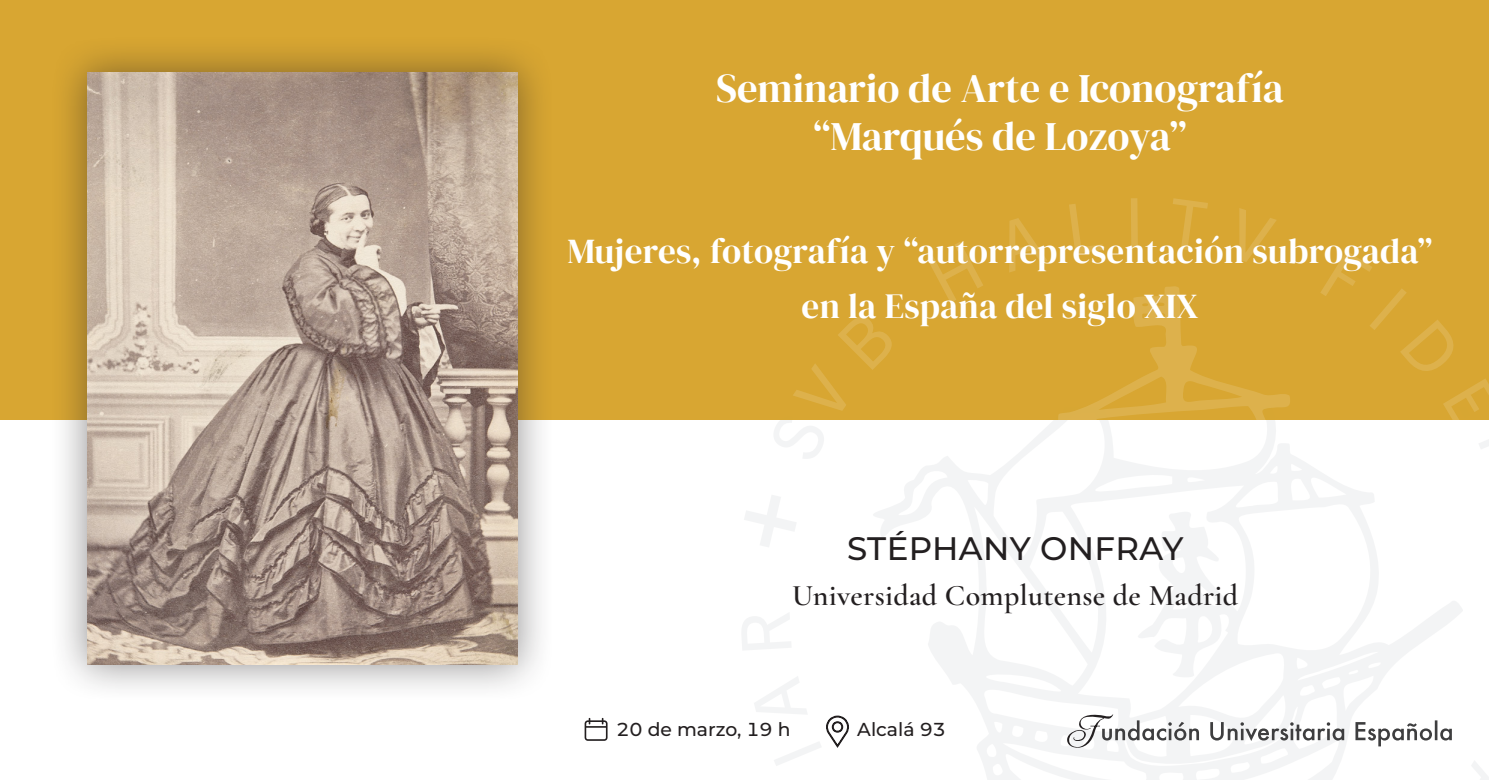
<style>
.page{position:relative;width:1489px;height:780px;background:#fff}
.page>*{position:absolute;margin:0;border:0;box-sizing:border-box;transform-origin:0 0}
.t1{font:40.5px "DM Serif Display";color:#fff}
.TITULO_PORTADA{font:35px "DM Serif Display";letter-spacing:.01em;color:#fff}
.TITULO_PORTADA-2{font:500 32.5px "Montserrat";letter-spacing:.01em;color:#231f20}
.TITULO_PORTADA-3{font:600 30px "Cormorant Garamond";letter-spacing:.01em;color:#231f20}
.TITULO_PORTADA-4{font:500 18.75px "Montserrat";color:#231f20}
</style>
<div class="page">
<svg style="left:873px;top:460px;width:589px;height:152px"></svg>
<svg style="left:744px;top:495px;width:52px;height:52px"></svg>
<svg style="left:771px;top:419px;width:717px;height:41px"></svg>
<svg style="left:742px;top:612px;width:746px;height:168px"></svg>
<div style="left:0;top:0;width:1488px;height:419px;background:#d8a632"></div>
<svg style="left:793px;top:198px;width:695px;height:221px"></svg>
<div style="left:48px;top:34px;width:508px;height:669px;background:#231f20;opacity:.5"></div>
<img style="left:87px;top:72px;width:430px;height:593px">
<svg style="left:1065px;top:713px;width:386px;height:36px"></svg>
<svg style="left:584px;top:717px;width:23px;height:23px"></svg>
<svg style="left:825px;top:715px;width:24px;height:34px"></svg>
<p class="t1" style="left:716px;top:65px;width:569px">Seminario de Arte e Iconografía</p>
<p class="t1" style="left:813px;top:113px;width:375px">“Marqués de Lozoya”</p>
<p class="TITULO_PORTADA" style="left:567px;top:231px;width:866px">Mujeres, fotografía y “autorrepresentación subrogada”</p>
<p class="TITULO_PORTADA" style="left:801px;top:286px;width:398px">en la España del siglo XIX</p>
<p class="TITULO_PORTADA-2" style="left:847px;top:526px;width:338px">STÉPHANY ONFRAY</p>
<p class="TITULO_PORTADA-3" style="left:792px;top:577px;width:447px">Universidad Complutense de Madrid</p>
<p class="TITULO_PORTADA-4" style="left:616px;top:716px;width:175px">20 de marzo, 19 h</p>
<p class="TITULO_PORTADA-4" style="left:857px;top:716px;width:90px">Alcalá 93</p>
</div>
